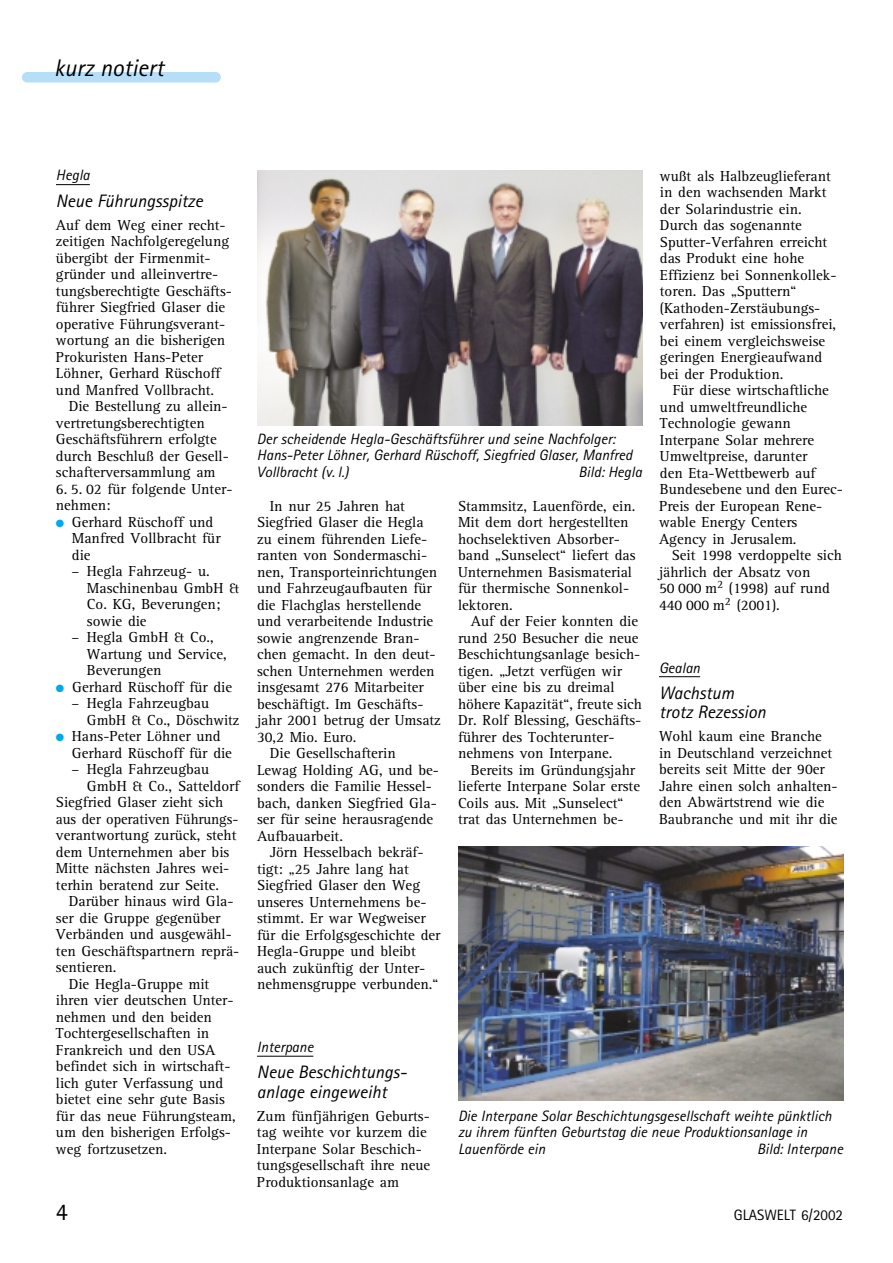
<style>
.page{position:relative;width:893px;height:1263px;background:#fff}
.page>*{position:absolute;margin:0;border:0;box-sizing:border-box;transform-origin:0 0}
.t1{font:italic 24px "Rotis Sans Serif";color:#000}
.t2{font:24px "Rotis Sans Serif";color:#000}
.t3{font:italic 18px/19.5px "Rotis Sans Serif";color:#000}
.t4{font:15px/16.5px "Rotis Serif";color:#000}
.t5{font:italic 15px/16.5px "Rotis Sans Serif";color:#000}
.t6{font:15px "Rotis Sans Serif";color:#000}
.s1{color:#00a9ec}
</style>
<div class="page">
<hr style="left:56px;top:184px;width:34px;height:1px;background:#000">
<hr style="left:257px;top:1056px;width:56px;height:1px;background:#000">
<hr style="left:659px;top:676px;width:41px;height:1px;background:#000">
<svg style="left:22px;top:72px;width:199px;height:11px;background:#badff7"></svg>
<img style="left:257px;top:170px;width:385px;height:255px">
<img style="left:458px;top:847px;width:385px;height:254px">
<h1 class="t1" style="left:54px;top:60px;width:111px">kurz notiert</h1>
<p class="t5" style="left:56px;top:169px;width:35px">Hegla</p>
<p class="t3" style="left:56px;top:192px;width:148px">Neue Führungsspitze</p>
<p class="t4" style="left:56px;top:218px;width:177px">Auf dem Weg einer recht&shy;zeitigen Nachfolgeregelung übergibt der Firmenmit&shy;gründer und alleinvertre&shy;tungsberechtigte Geschäfts&shy;führer Siegfried Glaser die operative Führungsverant&shy;wortung an die bisherigen<br>Prokuristen Hans-Peter<br>Löhner, Gerhard Rüschoff und Manfred Vollbracht.</p>
<p class="t4" style="left:56px;top:399px;width:174px;text-indent:13px">Die Bestellung zu allein&shy;vertretungsberechtigten<br>Geschäftsführern erfolgte durch Beschluß der Gesell&shy;schafterversammlung am</p>
<p class="t4" style="left:56px;top:482px;width:178px">6. 5. 02 für folgende Unter&shy;nehmen:</p>
<p class="t4" style="left:72px;top:515px;width:150px;text-indent:-16px"><span class="s1">●</span> Gerhard Rüschoff und<br>Manfred Vollbracht für die</p>
<p class="t4" style="left:87px;top:564px;width:154px;text-indent:-16px">– Hegla Fahrzeug- u.<br>Maschinenbau GmbH &amp;<br>Co. KG, Beverungen; sowie die</p>
<p class="t4" style="left:87px;top:630px;width:141px;text-indent:-16px">– Hegla GmbH &amp; Co.,<br>Wartung und Service,<br>Beverungen</p>
<p class="t4" style="left:56px;top:680px;width:178px"><span class="s1">●</span> Gerhard Rüschoff für die</p>
<p class="t4" style="left:87px;top:696px;width:154px;text-indent:-16px">– Hegla Fahrzeugbau<br>GmbH &amp; Co., Döschwitz</p>
<p class="t4" style="left:72px;top:729px;width:161px;text-indent:-16px"><span class="s1">●</span> Hans-Peter Löhner und<br>Gerhard Rüschoff für die</p>
<p class="t4" style="left:71px;top:762px;width:139px">– Hegla Fahrzeugbau</p>
<p class="t4" style="left:87px;top:779px;width:154px">GmbH &amp; Co., Satteldorf</p>
<p class="t4" style="left:56px;top:795px;width:169px">Siegfried Glaser zieht sich</p>
<p class="t4" style="left:56px;top:812px;width:184px">aus der operativen Führungs-</p>
<p class="t4" style="left:56px;top:828px;width:182px">verantwortung zurück, steht</p>
<p class="t4" style="left:56px;top:845px;width:175px">dem Unternehmen aber bis</p>
<p class="t4" style="left:56px;top:861px;width:175px">Mitte nächsten Jahres wei-</p>
<p class="t4" style="left:56px;top:878px;width:165px">terhin beratend zur Seite.</p>
<p class="t4" style="left:69px;top:894px;width:166px">Darüber hinaus wird Gla-</p>
<p class="t4" style="left:56px;top:911px;width:166px">ser die Gruppe gegenüber</p>
<p class="t4" style="left:56px;top:927px;width:177px">Verbänden und ausgewähl-</p>
<p class="t4" style="left:56px;top:944px;width:185px">ten Geschäftspartnern reprä-</p>
<p class="t4" style="left:56px;top:960px;width:62px">sentieren.</p>
<p class="t4" style="left:69px;top:977px;width:142px">Die Hegla-Gruppe mit</p>
<p class="t4" style="left:56px;top:993px;width:179px">ihren vier deutschen Unter-</p>
<p class="t4" style="left:56px;top:1010px;width:157px">nehmen und den beiden</p>
<p class="t4" style="left:56px;top:1026px;width:155px">Tochtergesellschaften in</p>
<p class="t4" style="left:56px;top:1043px;width:161px">Frankreich und den USA</p>
<p class="t4" style="left:56px;top:1059px;width:176px">befindet sich in wirtschaft-</p>
<p class="t4" style="left:56px;top:1076px;width:169px">lich guter Verfassung und</p>
<p class="t4" style="left:56px;top:1092px;width:170px">bietet eine sehr gute Basis</p>
<p class="t4" style="left:56px;top:1109px;width:181px">für das neue Führungsteam,</p>
<p class="t4" style="left:56px;top:1125px;width:176px">um den bisherigen Erfolgs-</p>
<p class="t4" style="left:56px;top:1142px;width:113px">weg fortzusetzen.</p>
<p class="t5" style="left:257px;top:432px;width:377px">Der scheidende Hegla-Geschäftsführer und seine Nachfolger:<br>Hans-Peter Löhner, Gerhard Rüschoff, Siegfried Glaser, Manfred<br>Vollbracht (v. l.)</p>
<p class="t5" style="left:578px;top:465px;width:65px">Bild: Hegla</p>
<p class="t4" style="left:270px;top:499px;width:137px">In nur 25 Jahren hat</p>
<p class="t4" style="left:257px;top:515px;width:168px">Siegfried Glaser die Hegla</p>
<p class="t4" style="left:257px;top:532px;width:172px">zu einem führenden Liefe-</p>
<p class="t4" style="left:257px;top:548px;width:172px">ranten von Sondermaschi-</p>
<p class="t4" style="left:257px;top:565px;width:182px">nen, Transporteinrichtungen</p>
<p class="t4" style="left:257px;top:581px;width:176px">und Fahrzeugaufbauten für</p>
<p class="t4" style="left:257px;top:598px;width:166px">die Flachglas herstellende</p>
<p class="t4" style="left:257px;top:614px;width:178px">und verarbeitende Industrie</p>
<p class="t4" style="left:257px;top:631px;width:164px">sowie angrenzende Bran-</p>
<p class="t4" style="left:257px;top:647px;width:180px">chen gemacht. In den deut-</p>
<p class="t4" style="left:257px;top:664px;width:179px">schen Unternehmen werden</p>
<p class="t4" style="left:257px;top:680px;width:168px">insgesamt 276 Mitarbeiter</p>
<p class="t4" style="left:257px;top:697px;width:168px">beschäftigt. Im Geschäfts-</p>
<p class="t4" style="left:257px;top:713px;width:185px">jahr 2001 betrug der Umsatz</p>
<p class="t4" style="left:257px;top:730px;width:101px">30,2 Mio. Euro.</p>
<p class="t4" style="left:270px;top:746px;width:127px">Die Gesellschafterin</p>
<p class="t4" style="left:257px;top:763px;width:183px">Lewag Holding AG, und be-</p>
<p class="t4" style="left:257px;top:779px;width:176px">sonders die Familie Hessel-</p>
<p class="t4" style="left:257px;top:796px;width:181px">bach, danken Siegfried Gla-</p>
<p class="t4" style="left:257px;top:812px;width:178px">ser für seine herausragende</p>
<p class="t4" style="left:257px;top:829px;width:87px">Aufbauarbeit.</p>
<p class="t4" style="left:270px;top:845px;width:155px">Jörn Hesselbach bekräf-</p>
<p class="t4" style="left:257px;top:862px;width:153px">tigt: „25 Jahre lang hat</p>
<p class="t4" style="left:257px;top:878px;width:165px">Siegfried Glaser den Weg</p>
<p class="t4" style="left:257px;top:895px;width:171px">unseres Unternehmens be-</p>
<p class="t4" style="left:257px;top:911px;width:170px">stimmt. Er war Wegweiser</p>
<p class="t4" style="left:257px;top:928px;width:185px">für die Erfolgsgeschichte der</p>
<p class="t4" style="left:257px;top:944px;width:160px">Hegla-Gruppe und bleibt</p>
<p class="t4" style="left:257px;top:961px;width:170px">auch zukünftig der Unter-</p>
<p class="t4" style="left:257px;top:977px;width:183px">nehmensgruppe verbunden.“</p>
<p class="t4" style="left:458px;top:499px;width:179px">Stammsitz, Lauenförde, ein.<br>Mit dem dort hergestellten hochselektiven Absorber&shy;band „Sunselect“ liefert das<br>Unternehmen Basismaterial für thermische Sonnenkol&shy;lektoren.</p>
<p class="t4" style="left:458px;top:614px;width:185px;text-indent:13px">Auf der Feier konnten die rund 250 Besucher die neue<br>Beschichtungsanlage besich&shy;tigen. „Jetzt verfügen wir über eine bis zu dreimal höhere Kapazität“, freute sich<br>Dr. Rolf Blessing, Geschäfts&shy;führer des Tochterunter&shy;nehmens von Interpane.</p>
<p class="t4" style="left:458px;top:763px;width:183px;text-indent:13px">Bereits im Gründungsjahr lieferte Interpane Solar erste<br>Coils aus. Mit „Sunselect“ trat das Unternehmen be-</p>
<p class="t4" style="left:660px;top:169px;width:178px">wußt als Halbzeuglieferant in den wachsenden Markt der Solarindustrie ein.<br>Durch das sogenannte<br>Sputter-Verfahren erreicht das Produkt eine hohe<br>Effizienz bei Sonnenkollek&shy;toren. Das „Sputtern“ (Kathoden-Zerstäubungs&shy;verfahren) ist emissionsfrei, bei einem vergleichsweise geringen Energieaufwand bei der Produktion.</p>
<p class="t4" style="left:659px;top:383px;width:185px;text-indent:14px">Für diese wirtschaftliche und umweltfreundliche<br>Technologie gewann<br>Interpane Solar mehrere<br>Umweltpreise, darunter<br>den Eta-Wettbewerb auf<br>Bundesebene und den Eurec-<br>Preis der European Rene&shy;wable Energy Centers<br>Agency in Jerusalem.</p>
<p class="t4" style="left:659px;top:548px;width:184px;text-indent:13px">Seit 1998 verdoppelte sich jährlich der Absatz von<br>50 000 m<sup>2</sup> (1998) auf rund<br>440 000 m<sup>2</sup> (2001).</p>
<p class="t5" style="left:659px;top:661px;width:43px">Gealan</p>
<p class="t3" style="left:659px;top:685px;width:108px">Wachstum trotz Rezession</p>
<p class="t4" style="left:659px;top:729px;width:180px">Wohl kaum eine Branche in Deutschland verzeichnet bereits seit Mitte der 90er<br>Jahre einen solch anhalten&shy;den Abwärtstrend wie die<br>Baubranche und mit ihr die</p>
<p class="t5" style="left:257px;top:1040px;width:58px">Interpane</p>
<p class="t3" style="left:257px;top:1064px;width:151px">Neue Beschichtungs&shy;anlage eingeweiht</p>
<p class="t4" style="left:257px;top:1109px;width:175px">Zum fünfjährigen Geburts&shy;tag weihte vor kurzem die<br>Interpane Solar Beschich&shy;tungsgesellschaft ihre neue<br>Produktionsanlage am</p>
<p class="t5" style="left:458px;top:1109px;width:375px">Die Interpane Solar Beschichtungsgesellschaft weihte pünktlich zu ihrem fünften Geburtstag die neue Produktionsanlage in<br>Lauenförde ein</p>
<p class="t5" style="left:757px;top:1142px;width:87px">Bild: Interpane</p>
<h1 class="t2" style="left:56px;top:1203px;width:13px">4</h1>
<p class="t6" style="left:733px;top:1209px;width:111px">GLASWELT 6/2002</p>
</div>
